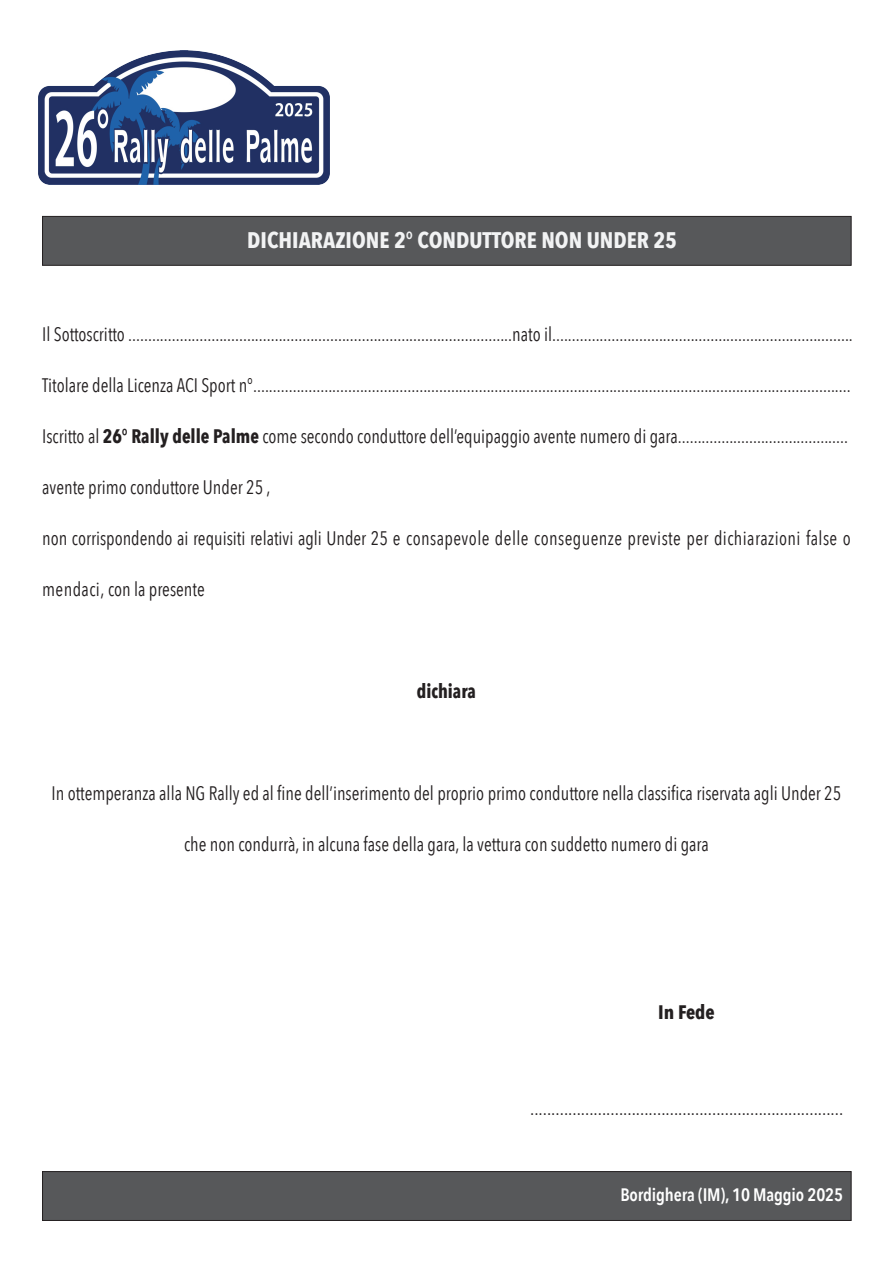
<style>
.page{position:relative;width:893px;height:1263px;background:#fff}
.page>*{position:absolute;margin:0;border:0;box-sizing:border-box;transform-origin:0 0}
.t1{font:700 22.5px "Avenir Next Condensed";color:#f2f3f4}
.t2{font:19.5px "Avenir Next Condensed";color:#231f20;scale:.94 1}
.t3{font:19.5px "Avenir Next Condensed";letter-spacing:.025em;color:#231f20;scale:.94 1}
.t4{font:19.5px "Avenir Next Condensed";color:#231f20}
.t5{font:700 19.5px "Avenir Next Condensed";color:#231f20;scale:.94 1}
.t6{font:700 19.5px "Avenir Next Condensed";color:#231f20}
.t7{font:600 18px "Avenir Next Condensed";letter-spacing:-.01em;color:#fff}
.s1{font-weight:700}
</style>
<div class="page">
<img style="left:38px;top:51px;width:291px;height:133px">
<div style="left:42px;top:216px;width:809px;height:50px;background:#57585a;border:1px solid #231f20"></div>
<div style="left:42px;top:1171px;width:809px;height:50px;background:#57585a;border:1px solid #231f20"></div>
<p class="t1" style="left:247px;top:226px;width:431px">DICHIARAZIONE 2° CONDUTTORE NON UNDER 25</p>
<p class="t2" style="left:42px;top:318px;width:864px">Il Sottoscritto .................................................................................................nato il............................................................................</p>
<p class="t2" style="left:42px;top:368px;width:862px">Titolare della Licenza ACI Sport n°.......................................................................................................................................................</p>
<p class="t2" style="left:42px;top:419px;width:859px">Iscritto al <span class="s1">26° Rally delle Palme</span> come secondo conduttore dell’equipaggio avente numero di gara...........................................</p>
<p class="t2" style="left:42px;top:470px;width:244px">avente primo conduttore Under 25 ,</p>
<p class="t3" style="left:42px;top:521px;width:862px">non corrispondendo ai requisiti relativi agli Under 25 e consapevole delle conseguenze previste per dichiarazioni false o</p>
<p class="t2" style="left:42px;top:572px;width:174px">mendaci, con la presente</p>
<p class="t5" style="left:417px;top:679px;width:64px">dichiara</p>
<p class="t2" style="left:52px;top:776px;width:842px">In ottemperanza alla NG Rally ed al fine dell’inserimento del proprio primo conduttore nella classifica riservata agli Under 25</p>
<p class="t2" style="left:184px;top:827px;width:560px">che non condurrà, in alcuna fase della gara, la vettura con suddetto numero di gara</p>
<p class="t6" style="left:658px;top:1000px;width:58px">In Fede</p>
<p class="t4" style="left:530px;top:1092px;width:315px">..........................................................................</p>
<p class="t7" style="left:620px;top:1179px;width:224px">Bordighera (IM), 10 Maggio 2025</p>
</div>
